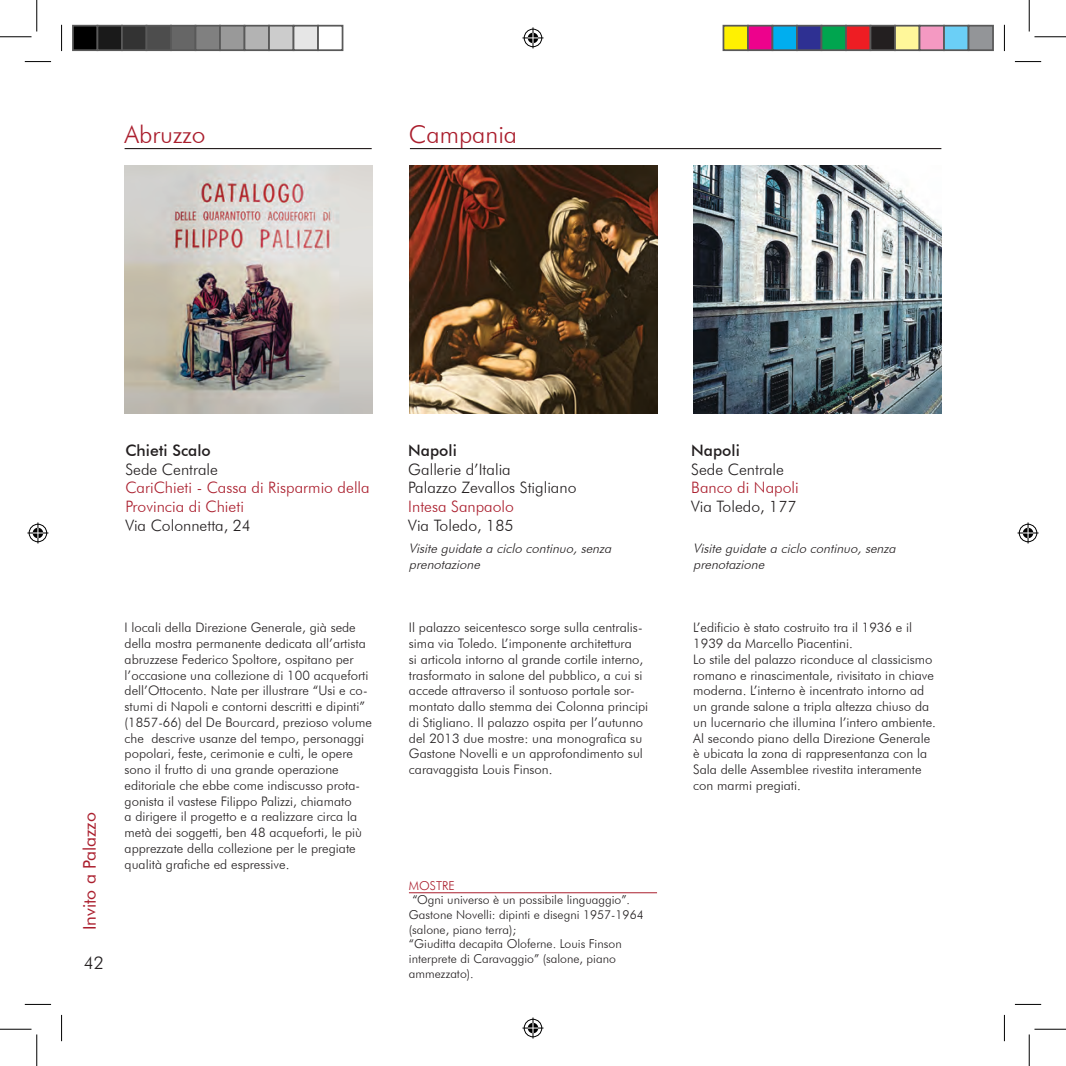
<style>
.page{position:relative;width:1066px;height:1066px;background:#fff}
.page>*{position:absolute;margin:0;border:0;box-sizing:border-box;transform-origin:0 0}
.t1{font:300 24.5px "Futura BT";color:#aa1e2d}
.t2{font:17.5px "Futura BT";color:#aa1e2d}
.t3{font:300 17.5px "Futura BT";color:#231f20}
.t4{font:300 15.75px/18.9px "Futura BT";color:#231f20}
.t5{font:300 15.75px/18.9px "Futura BT";color:#aa1e2d}
.t6{font:500 15.75px "Futura BT";color:#231f20}
.t7{font:300 13.12px/15.8px "Futura BT";color:#231f20}
.t8{font:italic 300 13.12px/15.8px "Futura BT";color:#231f20}
.t9{font:300 12.25px/14.7px "Futura BT";color:#231f20}
.t10{font:300 12.25px "Futura BT";color:#aa1e2d}
</style>
<div class="page">
<img style="left:694px;top:166px;width:248px;height:247px">
<hr style="left:410px;top:148px;width:531px;height:1px;background:#090000">
<img style="left:125px;top:166px;width:248px;height:248px">
<img style="left:409px;top:166px;width:248px;height:248px">
<hr style="left:125px;top:148px;width:247px;height:1px;background:#090000">
<hr style="left:409px;top:892px;width:248px;height:1px;background:#aa1e2d">
<svg style="left:25px;top:61px;width:26px;height:1px"></svg>
<svg style="left:1015px;top:61px;width:26px;height:1px"></svg>
<svg style="left:25px;top:1004px;width:26px;height:1px"></svg>
<svg style="left:1015px;top:1004px;width:26px;height:1px"></svg>
<svg style="left:61px;top:25px;width:1px;height:26px"></svg>
<svg style="left:61px;top:1015px;width:1px;height:26px"></svg>
<svg style="left:1004px;top:25px;width:1px;height:26px"></svg>
<svg style="left:1004px;top:1015px;width:1px;height:26px"></svg>
<hr style="left:0;top:36px;width:32px;height:1px;background:#000">
<hr style="left:1034px;top:36px;width:32px;height:1px;background:#000">
<hr style="left:0;top:1029px;width:32px;height:1px;background:#000">
<hr style="left:1034px;top:1029px;width:32px;height:1px;background:#000">
<hr style="left:36px;top:0;width:1px;height:31px;background:#000">
<hr style="left:36px;top:1034px;width:1px;height:32px;background:#000">
<hr style="left:1029px;top:0;width:1px;height:31px;background:#000">
<hr style="left:1029px;top:1034px;width:1px;height:32px;background:#000">
<svg style="left:522px;top:27px;width:21px;height:21px"></svg>
<svg style="left:522px;top:1017px;width:21px;height:21px"></svg>
<svg style="left:27px;top:522px;width:21px;height:21px"></svg>
<svg style="left:1017px;top:522px;width:21px;height:21px"></svg>
<div style="left:73px;top:26px;width:24px;height:24px;background:#000"></div>
<div style="left:72px;top:25px;width:26px;height:26px;border:2px solid #595959"></div>
<div style="left:97px;top:26px;width:25px;height:24px;background:#1a1a1a"></div>
<div style="left:97px;top:25px;width:26px;height:26px;border:2px solid #595959"></div>
<div style="left:122px;top:26px;width:24px;height:24px;background:#333"></div>
<div style="left:121px;top:25px;width:26px;height:26px;border:2px solid #595959"></div>
<div style="left:146px;top:26px;width:25px;height:24px;background:#4d4d4d"></div>
<div style="left:146px;top:25px;width:26px;height:26px;border:2px solid #595959"></div>
<div style="left:171px;top:26px;width:24px;height:24px;background:#666"></div>
<div style="left:170px;top:25px;width:26px;height:26px;border:2px solid #595959"></div>
<div style="left:195px;top:26px;width:25px;height:24px;background:#808080"></div>
<div style="left:195px;top:25px;width:26px;height:26px;border:2px solid #595959"></div>
<div style="left:220px;top:26px;width:24px;height:24px;background:#999"></div>
<div style="left:219px;top:25px;width:26px;height:26px;border:2px solid #595959"></div>
<div style="left:244px;top:26px;width:25px;height:24px;background:#b3b3b3"></div>
<div style="left:244px;top:25px;width:26px;height:26px;border:2px solid #595959"></div>
<div style="left:269px;top:26px;width:24px;height:24px;background:#ccc"></div>
<div style="left:268px;top:25px;width:26px;height:26px;border:2px solid #595959"></div>
<div style="left:293px;top:26px;width:25px;height:24px;background:#e6e6e6"></div>
<div style="left:293px;top:25px;width:26px;height:26px;border:2px solid #595959"></div>
<div style="left:317px;top:25px;width:26px;height:26px;border:2px solid #595959"></div>
<div style="left:723px;top:26px;width:25px;height:24px;background:#fff101"></div>
<div style="left:722px;top:25px;width:27px;height:26px;border:2px solid #595959"></div>
<div style="left:748px;top:26px;width:24px;height:24px;background:#ed028c"></div>
<div style="left:747px;top:25px;width:26px;height:26px;border:2px solid #595959"></div>
<div style="left:772px;top:26px;width:25px;height:24px;background:#00aeef"></div>
<div style="left:771px;top:25px;width:27px;height:26px;border:2px solid #595959"></div>
<div style="left:797px;top:26px;width:24px;height:24px;background:#2e3092"></div>
<div style="left:796px;top:25px;width:26px;height:26px;border:2px solid #595959"></div>
<div style="left:821px;top:26px;width:25px;height:24px;background:#00a54f"></div>
<div style="left:820px;top:25px;width:27px;height:26px;border:2px solid #595959"></div>
<div style="left:846px;top:26px;width:24px;height:24px;background:#ee1d23"></div>
<div style="left:845px;top:25px;width:26px;height:26px;border:2px solid #595959"></div>
<div style="left:870px;top:26px;width:25px;height:24px;background:#231f20"></div>
<div style="left:869px;top:25px;width:27px;height:26px;border:2px solid #595959"></div>
<div style="left:895px;top:26px;width:24px;height:24px;background:#fff79a"></div>
<div style="left:894px;top:25px;width:26px;height:26px;border:2px solid #595959"></div>
<div style="left:919px;top:26px;width:25px;height:24px;background:#f499c2"></div>
<div style="left:918px;top:25px;width:27px;height:26px;border:2px solid #595959"></div>
<div style="left:944px;top:26px;width:24px;height:24px;background:#6bcff6"></div>
<div style="left:943px;top:25px;width:26px;height:26px;border:2px solid #595959"></div>
<div style="left:968px;top:26px;width:25px;height:24px;background:#939598"></div>
<div style="left:967px;top:25px;width:27px;height:26px;border:2px solid #595959"></div>
<h1 class="t1" style="left:125px;top:120px;width:82px">Abruzzo</h1>
<h1 class="t1" style="left:409px;top:120px;width:110px">Campania</h1>
<p class="t6" style="left:125px;top:440px;width:87px">Chieti Scalo</p>
<p class="t4" style="left:125px;top:459px;width:94px">Sede Centrale</p>
<p class="t5" style="left:125px;top:478px;width:246px">CariChieti - Cassa di Risparmio della<br>Provincia di Chieti</p>
<p class="t4" style="left:125px;top:516px;width:127px">Via Colonnetta, 24</p>
<h2 class="t2" style="left:79px;top:930px;width:120px;rotate:-90deg">Invito a Palazzo</h2>
<h2 class="t3" style="left:84px;top:951px;width:22px">42</h2>
<p class="t7" style="left:125px;top:619px;width:249px">I locali della Direzione Generale, già sede della mostra permanente dedicata all’artista abruzzese Federico Spoltore, ospitano per l’occasione una collezione di 100 acqueforti dell’Ottocento. Nate per illustrare “Usi e co&shy;stumi di Napoli e contorni descritti e dipinti” (1857-66) del De Bourcard, prezioso volume che descrive usanze del tempo, personaggi popolari, feste, cerimonie e culti, le opere sono il frutto di una grande operazione editoriale che ebbe come indiscusso prota&shy;gonista il vastese Filippo Palizzi, chiamato<br>a dirigere il progetto e a realizzare circa la metà dei soggetti, ben 48 acqueforti, le più apprezzate della collezione per le pregiate qualità grafiche ed espressive.</p>
<p class="t6" style="left:408px;top:440px;width:50px">Napoli</p>
<p class="t4" style="left:408px;top:459px;width:170px">Gallerie d’Italia<br>Palazzo Zevallos Stigliano</p>
<p class="t5" style="left:408px;top:497px;width:107px">Intesa Sanpaolo</p>
<p class="t4" style="left:408px;top:516px;width:107px">Via Toledo, 185</p>
<p class="t8" style="left:409px;top:540px;width:207px">Visite guidate a ciclo continuo,senza prenotazione</p>
<p class="t7" style="left:409px;top:619px;width:241px">Il palazzo seicentesco sorge sulla centralis&shy;sima via Toledo. L’imponente architettura<br>si articola intorno al grande cortile interno, trasformato in salone del pubblico, a cui si accede attraverso il sontuoso portale sor&shy;montato dallo stemma dei Colonna principi di Stigliano. Il palazzo ospita per l’autunno del 2013 due mostre: una monografica su Gastone Novelli e un approfondimento sul caravaggista Louis Finson.</p>
<p class="t10" style="left:409px;top:878px;width:47px">MOSTRE</p>
<p class="t9" style="left:409px;top:892px;width:236px">“Ogni universo è un possibile linguaggio”.<br>Gastone Novelli: dipinti e disegni 1957-1964 (salone, piano terra);<br>“Giuditta decapita Oloferne. Louis Finson interprete di Caravaggio” (salone, piano ammezzato).</p>
<p class="t6" style="left:691px;top:440px;width:50px">Napoli</p>
<p class="t4" style="left:691px;top:459px;width:94px">Sede Centrale</p>
<p class="t5" style="left:691px;top:478px;width:109px">Banco di Napoli</p>
<p class="t4" style="left:691px;top:497px;width:107px">Via Toledo, 177</p>
<p class="t8" style="left:693px;top:540px;width:207px">Visite guidate a ciclo continuo,senza prenotazione</p>
<p class="t7" style="left:693px;top:619px;width:244px">L’edificio è stato costruito tra il 1936 e il 1939 da Marcello Piacentini.<br>Lo stile del palazzo riconduce al classicismo romano e rinascimentale, rivisitato in chiave moderna. L’interno è incentrato intorno ad un grande salone a tripla altezza chiuso da un lucernario che illumina l’intero ambiente.<br>Al secondo piano della Direzione Generale è ubicata la zona di rappresentanza con la Sala delle Assemblee rivestita interamente con marmi pregiati.</p>
</div>
